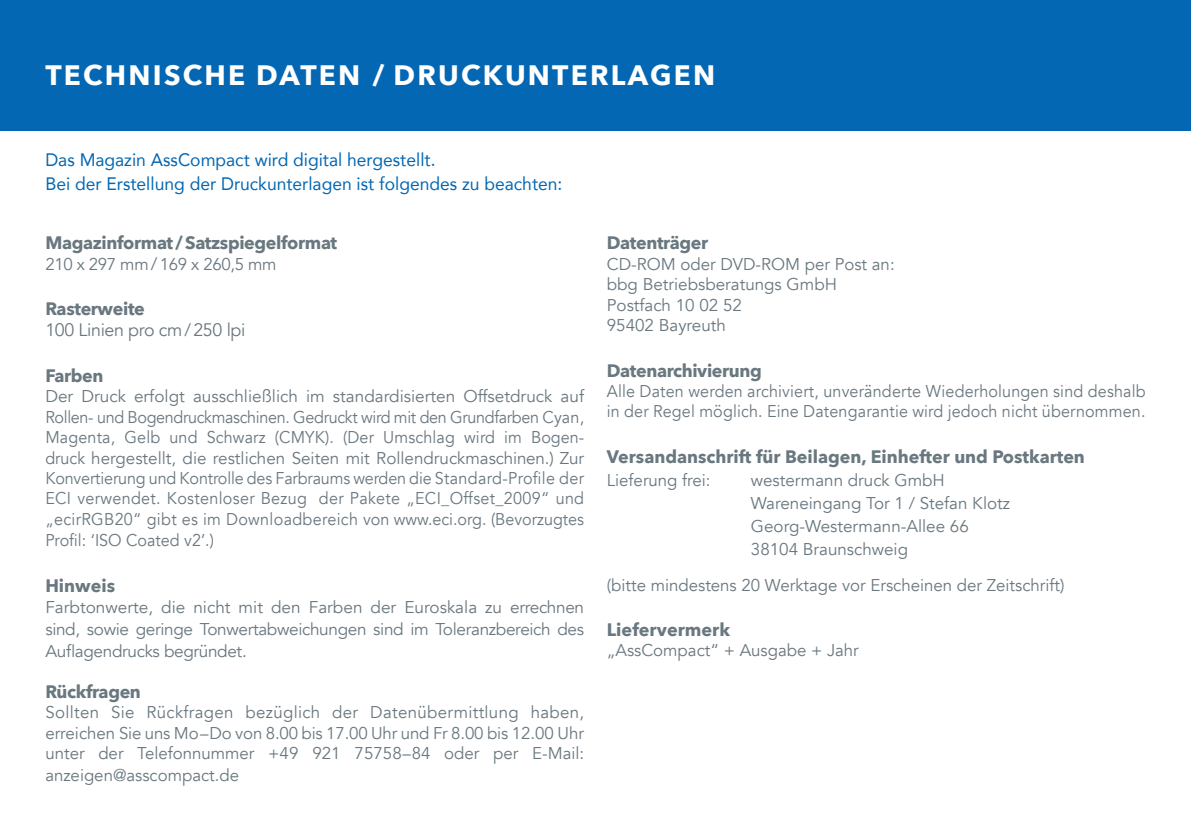
<style>
.page{position:relative;width:1191px;height:840px;background:#fff}
.page>*{position:absolute;margin:0;border:0;box-sizing:border-box;transform-origin:0 0}
.t1{font:700 28px "Avenir Next";letter-spacing:.08em;color:#fff}
.t2{font:18px/24px "Avenir";color:#0367b3}
.t3{font:700 18px "Avenir Next";letter-spacing:-.02em;color:#69777f}
.t4{font:700 18px "Avenir Next";color:#69777f}
.t5{font:18px "Avenir";letter-spacing:-.02em;color:#69777f}
.t6{font:17px/20.6px "Avenir";color:#69777f;text-align:justify}
.t7{font:17px/20.4px "Avenir";color:#69777f;scale:.95 1}
.t8{font:17px "Avenir";letter-spacing:-.02em;color:#69777f}
.s1{font-size:18px}
</style>
<div class="page">
<div style="left:0;top:0;width:1191px;height:130px;background:#0367b3"></div>
<h1 class="t1" style="left:45px;top:51px;width:671px">TECHNISCHE DATEN / DRUCKUNTERLAGEN</h1>
<p class="t2" style="left:45px;top:147px;width:518px">Das Magazin AssCompact wird digital hergestellt.<br>Bei der Erstellung der Druckunterlagen ist folgendes zu beachten:</p>
<p class="t3" style="left:45px;top:227px;width:293px">Magazinformat /Satzspiegelformat</p>
<p class="t8" style="left:45px;top:253px;width:233px">210 x 297 mm <span class="s1">/</span>169 x 260,5 mm</p>
<p class="t3" style="left:45px;top:293px;width:101px">Rasterweite</p>
<p class="t5" style="left:45px;top:319px;width:201px">100 Linien pro cm/250 lpi</p>
<p class="t3" style="left:45px;top:360px;width:60px">Farben</p>
<p class="t6" style="left:45px;top:386px;width:540px">Der Druck erfolgt ausschließlich im standardisierten Offsetdruck auf Rollen- und Bogendruckmaschinen. Gedruckt wird mit den Grundfarben Cyan, Magenta, Gelb und Schwarz (CMYK). (Der Umschlag wird im Bogen&shy;druck hergestellt, die restlichen Seiten mit Rollendruckmaschinen.) Zur Konvertierung und Kontrolle des Farbraums werden die Standard-Profile der ECI verwendet. Kostenloser Bezug der Pakete „ECI_Offset_2009“ und „ecirRGB20“ gibt es im Downloadbereich von www.eci.org. (Bevorzugtes Profil: ‘ISO Coated v2’.)</p>
<p class="t4" style="left:45px;top:570px;width:71px">Hinweis</p>
<p class="t6" style="left:45px;top:596px;width:540px;line-height:22px">Farbtonwerte, die nicht mit den Farben der Euroskala zu errechnen sind, sowie geringe Tonwertabweichungen sind im Toleranzbereich des Auflagendrucks begründet.</p>
<p class="t3" style="left:45px;top:675px;width:97px">Rückfragen</p>
<p class="t6" style="left:45px;top:702px;width:540px">Sollten Sie Rückfragen bezüglich der Datenübermittlung haben, erreichen Sie uns Mo – Do von 8.00 bis 17.00 Uhr und Fr 8.00 bis 12.00 Uhr unter der Telefonnummer +49 921 75758–84 oder per E-Mail:</p>
<p class="t6" style="left:45px;top:765px;width:195px">anzeigen@asscompact.de</p>
<p class="t3" style="left:607px;top:227px;width:103px">Datenträger</p>
<p class="t6" style="left:607px;top:254px;width:289px;text-align:left">CD-ROM oder DVD-ROM per Post an: bbg Betriebsberatungs GmbH<br>Postfach 10 02 52<br>95402 Bayreuth</p>
<p class="t3" style="left:607px;top:354px;width:156px">Datenarchivierung</p>
<p class="t7" style="left:607px;top:381px;width:568px">Alle Daten werden archiviert, unveränderte Wiederholungen sind deshalb in der Regel möglich. Eine Datengarantie wird jedoch nicht übernommen.</p>
<p class="t4" style="left:607px;top:441px;width:479px">Versandanschrift für Beilagen, Einhefter und Postkarten</p>
<p class="t6" style="left:607px;top:470px;width:105px">Lieferung frei:</p>
<p class="t6" style="left:751px;top:469px;width:261px;line-height:23px;text-align:left">westermann druck GmbH<br>Wareneingang Tor 1 / Stefan Klotz<br>Georg-Westermann-Allee 66<br>38104 Braunschweig</p>
<p class="t6" style="left:607px;top:575px;width:459px">(bitte mindestens 20 Werktage vor Erscheinen der Zeitschrift)</p>
<p class="t4" style="left:607px;top:613px;width:125px">Liefervermerk</p>
<p class="t6" style="left:607px;top:640px;width:253px">„AssCompact“ + Ausgabe + Jahr</p>
</div>
